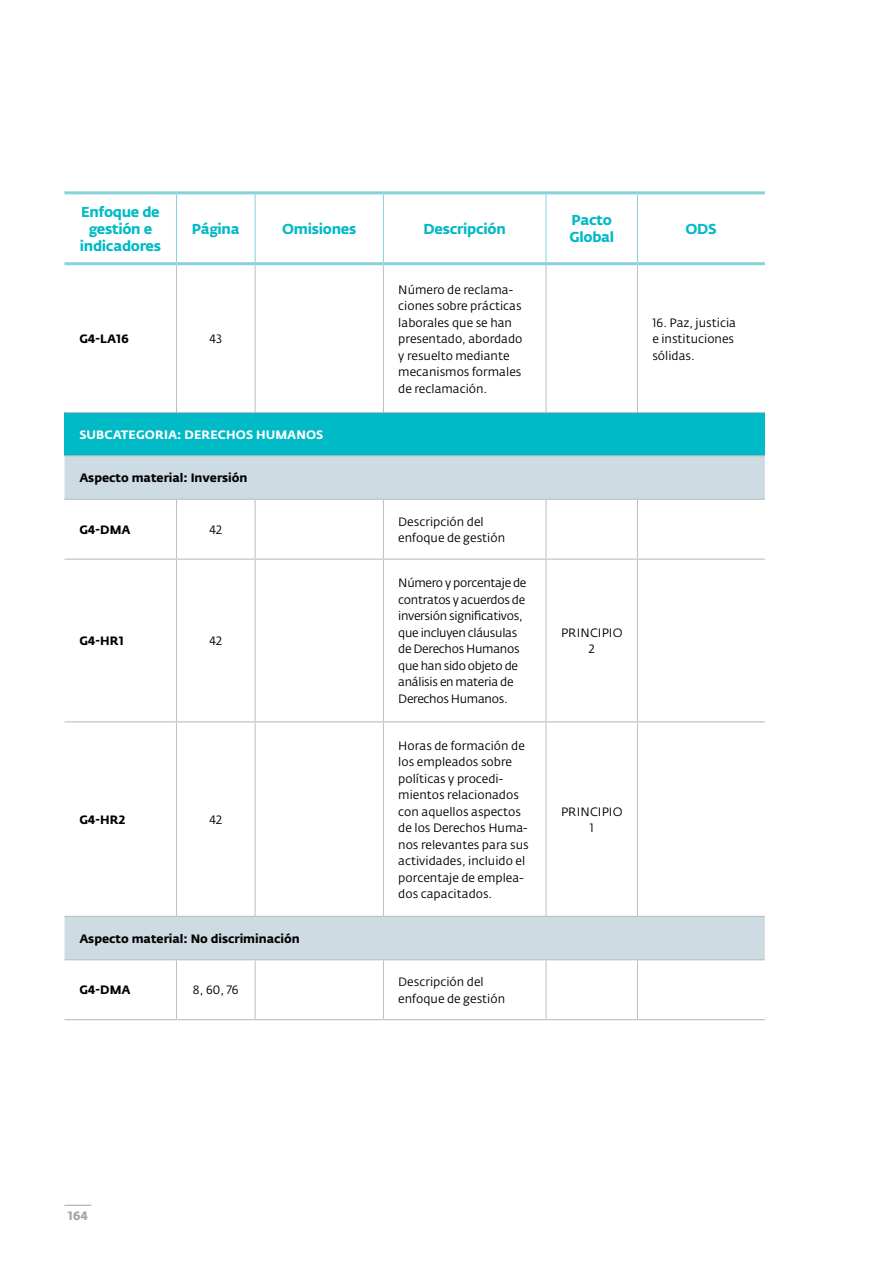
<style>
.page{position:relative;width:893px;height:1263px;background:#fff}
.page>*{position:absolute;margin:0;border:0;box-sizing:border-box;transform-origin:0 0}
.t1{font:700 14.25px/17.1px "Fedra Sans Alt Pro";letter-spacing:-.02em;color:#00bac6;text-align:center}
.t2{font:12px/16.5px "Fedra Sans Alt Pro";color:#000}
.t3{font:12px/16.5px "Fedra Sans Alt Pro";letter-spacing:-.025em;color:#000}
.t4{font:700 12px "Fedra Sans Alt Pro";letter-spacing:-.005em;color:#000}
.t5{font:700 12px "Fedra Sans Alt Pro";letter-spacing:.005em;color:#fff}
.t6{font:700 12px "Fedra Sans Alt Pro";color:#9ca5ab}
</style>
<div class="page">
<svg style="left:64px;top:1205px;width:27px;height:1px"></svg>
<div style="left:64px;top:412px;width:701px;height:44px;background:#00bac6"></div>
<svg style="left:64px;top:456px;width:701px;height:503px"></svg>
<hr style="left:176px;top:265px;width:1px;height:147px;background:#bcbec0">
<hr style="left:255px;top:265px;width:1px;height:147px;background:#bcbec0">
<hr style="left:383px;top:265px;width:1px;height:147px;background:#bcbec0">
<hr style="left:546px;top:265px;width:1px;height:147px;background:#bcbec0">
<hr style="left:637px;top:265px;width:1px;height:147px;background:#bcbec0">
<hr style="left:176px;top:500px;width:1px;height:59px;background:#bcbec0">
<hr style="left:255px;top:500px;width:1px;height:59px;background:#bcbec0">
<hr style="left:383px;top:500px;width:1px;height:59px;background:#bcbec0">
<hr style="left:546px;top:500px;width:1px;height:59px;background:#bcbec0">
<hr style="left:637px;top:500px;width:1px;height:59px;background:#bcbec0">
<hr style="left:176px;top:560px;width:1px;height:161px;background:#bcbec0">
<hr style="left:255px;top:560px;width:1px;height:161px;background:#bcbec0">
<hr style="left:383px;top:560px;width:1px;height:161px;background:#bcbec0">
<hr style="left:546px;top:560px;width:1px;height:161px;background:#bcbec0">
<hr style="left:637px;top:560px;width:1px;height:161px;background:#bcbec0">
<hr style="left:176px;top:722px;width:1px;height:194px;background:#bcbec0">
<hr style="left:255px;top:722px;width:1px;height:194px;background:#bcbec0">
<hr style="left:383px;top:722px;width:1px;height:194px;background:#bcbec0">
<hr style="left:546px;top:722px;width:1px;height:194px;background:#bcbec0">
<hr style="left:637px;top:722px;width:1px;height:194px;background:#bcbec0">
<hr style="left:176px;top:960px;width:1px;height:59px;background:#bcbec0">
<hr style="left:255px;top:960px;width:1px;height:59px;background:#bcbec0">
<hr style="left:383px;top:960px;width:1px;height:59px;background:#bcbec0">
<hr style="left:546px;top:960px;width:1px;height:59px;background:#bcbec0">
<hr style="left:637px;top:960px;width:1px;height:59px;background:#bcbec0">
<hr style="left:64px;top:191px;width:112px;height:3px;background:#86d2da">
<hr style="left:176px;top:191px;width:79px;height:3px;background:#86d2da">
<hr style="left:255px;top:191px;width:128px;height:3px;background:#86d2da">
<hr style="left:383px;top:191px;width:163px;height:3px;background:#86d2da">
<hr style="left:546px;top:191px;width:91px;height:3px;background:#86d2da">
<hr style="left:637px;top:191px;width:128px;height:3px;background:#86d2da">
<hr style="left:64px;top:262px;width:112px;height:3px;background:#86d2da">
<hr style="left:176px;top:262px;width:79px;height:3px;background:#86d2da">
<hr style="left:255px;top:262px;width:128px;height:3px;background:#86d2da">
<hr style="left:383px;top:262px;width:163px;height:3px;background:#86d2da">
<hr style="left:546px;top:262px;width:91px;height:3px;background:#86d2da">
<hr style="left:637px;top:262px;width:128px;height:3px;background:#86d2da">
<hr style="left:176px;top:194px;width:1px;height:68px;background:#86d2da">
<hr style="left:255px;top:194px;width:1px;height:68px;background:#86d2da">
<hr style="left:383px;top:194px;width:1px;height:68px;background:#86d2da">
<hr style="left:546px;top:194px;width:1px;height:68px;background:#86d2da">
<hr style="left:64px;top:412px;width:112px;height:1px;background:#bcbec0">
<hr style="left:176px;top:412px;width:79px;height:1px;background:#bcbec0">
<hr style="left:255px;top:412px;width:128px;height:1px;background:#bcbec0">
<hr style="left:383px;top:412px;width:163px;height:1px;background:#bcbec0">
<hr style="left:546px;top:412px;width:91px;height:1px;background:#bcbec0">
<hr style="left:637px;top:412px;width:128px;height:1px;background:#bcbec0">
<hr style="left:64px;top:559px;width:112px;height:1px;background:#bcbec0">
<hr style="left:176px;top:559px;width:79px;height:1px;background:#bcbec0">
<hr style="left:255px;top:559px;width:128px;height:1px;background:#bcbec0">
<hr style="left:383px;top:559px;width:163px;height:1px;background:#bcbec0">
<hr style="left:546px;top:559px;width:91px;height:1px;background:#bcbec0">
<hr style="left:637px;top:559px;width:128px;height:1px;background:#bcbec0">
<hr style="left:64px;top:721px;width:112px;height:1px;background:#bcbec0">
<hr style="left:176px;top:721px;width:79px;height:1px;background:#bcbec0">
<hr style="left:255px;top:721px;width:128px;height:1px;background:#bcbec0">
<hr style="left:383px;top:721px;width:163px;height:1px;background:#bcbec0">
<hr style="left:546px;top:721px;width:91px;height:1px;background:#bcbec0">
<hr style="left:637px;top:721px;width:128px;height:1px;background:#bcbec0">
<hr style="left:64px;top:1019px;width:112px;height:1px;background:#bcbec0">
<hr style="left:176px;top:1019px;width:79px;height:1px;background:#bcbec0">
<hr style="left:255px;top:1019px;width:128px;height:1px;background:#bcbec0">
<hr style="left:383px;top:1019px;width:163px;height:1px;background:#bcbec0">
<hr style="left:546px;top:1019px;width:91px;height:1px;background:#bcbec0">
<hr style="left:637px;top:1019px;width:128px;height:1px;background:#bcbec0">
<hr style="left:637px;top:194px;width:1px;height:68px;background:#86d2da">
<hr style="left:64px;top:455px;width:112px;height:1px;background:#bcbec0">
<hr style="left:176px;top:455px;width:79px;height:1px;background:#bcbec0">
<hr style="left:255px;top:455px;width:128px;height:1px;background:#bcbec0">
<hr style="left:383px;top:455px;width:163px;height:1px;background:#bcbec0">
<hr style="left:546px;top:455px;width:91px;height:1px;background:#bcbec0">
<hr style="left:637px;top:455px;width:128px;height:1px;background:#bcbec0">
<hr style="left:64px;top:499px;width:112px;height:1px;background:#bcbec0">
<hr style="left:176px;top:499px;width:79px;height:1px;background:#bcbec0">
<hr style="left:255px;top:499px;width:128px;height:1px;background:#bcbec0">
<hr style="left:383px;top:499px;width:163px;height:1px;background:#bcbec0">
<hr style="left:546px;top:499px;width:91px;height:1px;background:#bcbec0">
<hr style="left:637px;top:499px;width:128px;height:1px;background:#bcbec0">
<hr style="left:64px;top:916px;width:112px;height:1px;background:#bcbec0">
<hr style="left:176px;top:916px;width:79px;height:1px;background:#bcbec0">
<hr style="left:255px;top:916px;width:128px;height:1px;background:#bcbec0">
<hr style="left:383px;top:916px;width:163px;height:1px;background:#bcbec0">
<hr style="left:546px;top:916px;width:91px;height:1px;background:#bcbec0">
<hr style="left:637px;top:916px;width:128px;height:1px;background:#bcbec0">
<hr style="left:64px;top:959px;width:112px;height:1px;background:#bcbec0">
<hr style="left:176px;top:959px;width:79px;height:1px;background:#bcbec0">
<hr style="left:255px;top:959px;width:128px;height:1px;background:#bcbec0">
<hr style="left:383px;top:959px;width:163px;height:1px;background:#bcbec0">
<hr style="left:546px;top:959px;width:91px;height:1px;background:#bcbec0">
<hr style="left:637px;top:959px;width:128px;height:1px;background:#bcbec0">
<p class="t1" style="left:80px;top:203px;width:83px">Enfoque de gestión e indicadores</p>
<p class="t1" style="left:192px;top:220px;width:49px">Página</p>
<p class="t1" style="left:282px;top:220px;width:76px">Omisiones</p>
<p class="t1" style="left:424px;top:220px;width:84px">Descripción</p>
<p class="t1" style="left:569px;top:212px;width:46px;text-align:left">Pacto<br>Global</p>
<p class="t1" style="left:686px;top:220px;width:33px">ODS</p>
<p class="t4" style="left:79px;top:332px;width:51px">G4-LA16</p>
<p class="t2" style="left:210px;top:331px;width:14px">43</p>
<p class="t5" style="left:79px;top:427px;width:245px">SUBCATEGORIA: DERECHOS HUMANOS</p>
<p class="t4" style="left:79px;top:470px;width:170px">Aspecto material: Inversión</p>
<p class="t2" style="left:398px;top:281px;width:126px">Número de reclama&shy;ciones sobre prácticas laborales que se han presentado, abordado y resuelto mediante mecanismos formales de reclamación.</p>
<p class="t4" style="left:79px;top:522px;width:53px">G4-DMA</p>
<p class="t2" style="left:210px;top:521px;width:14px">42</p>
<p class="t2" style="left:398px;top:513px;width:108px">Descripción del enfoque de gestión</p>
<p class="t4" style="left:79px;top:633px;width:46px">G4-HR1</p>
<p class="t2" style="left:210px;top:633px;width:14px">42</p>
<p class="t4" style="left:79px;top:812px;width:48px">G4-HR2</p>
<p class="t2" style="left:210px;top:811px;width:14px">42</p>
<p class="t4" style="left:79px;top:931px;width:222px">Aspecto material: No discriminación</p>
<p class="t3" style="left:398px;top:575px;width:130px">Número y porcentaje de contratos y acuerdos de inversión significativos, que incluyen cláusulas de Derechos Humanos que han sido objeto de análisis en materia de<br>Derechos Humanos.</p>
<p class="t2" style="left:398px;top:737px;width:132px">Horas de formación de los empleados sobre políticas y procedi&shy;mientos relacionados con aquellos aspectos de los Derechos Huma&shy;nos relevantes para sus actividades, incluido el porcentaje de emplea&shy;dos capacitados.</p>
<p class="t4" style="left:79px;top:983px;width:53px">G4-DMA</p>
<p class="t2" style="left:193px;top:982px;width:47px">8, 60, 76</p>
<p class="t2" style="left:398px;top:974px;width:108px">Descripción del enfoque de gestión</p>
<p class="t2" style="left:652px;top:314px;width:85px">16. Paz, justicia e instituciones sólidas.</p>
<p class="t2" style="left:561px;top:624px;width:63px;text-align:center">PRINCIPIO<br>2</p>
<p class="t2" style="left:561px;top:803px;width:63px;text-align:center">PRINCIPIO<br>1</p>
<p class="t6" style="left:68px;top:1209px;width:22px">164</p>
</div>
